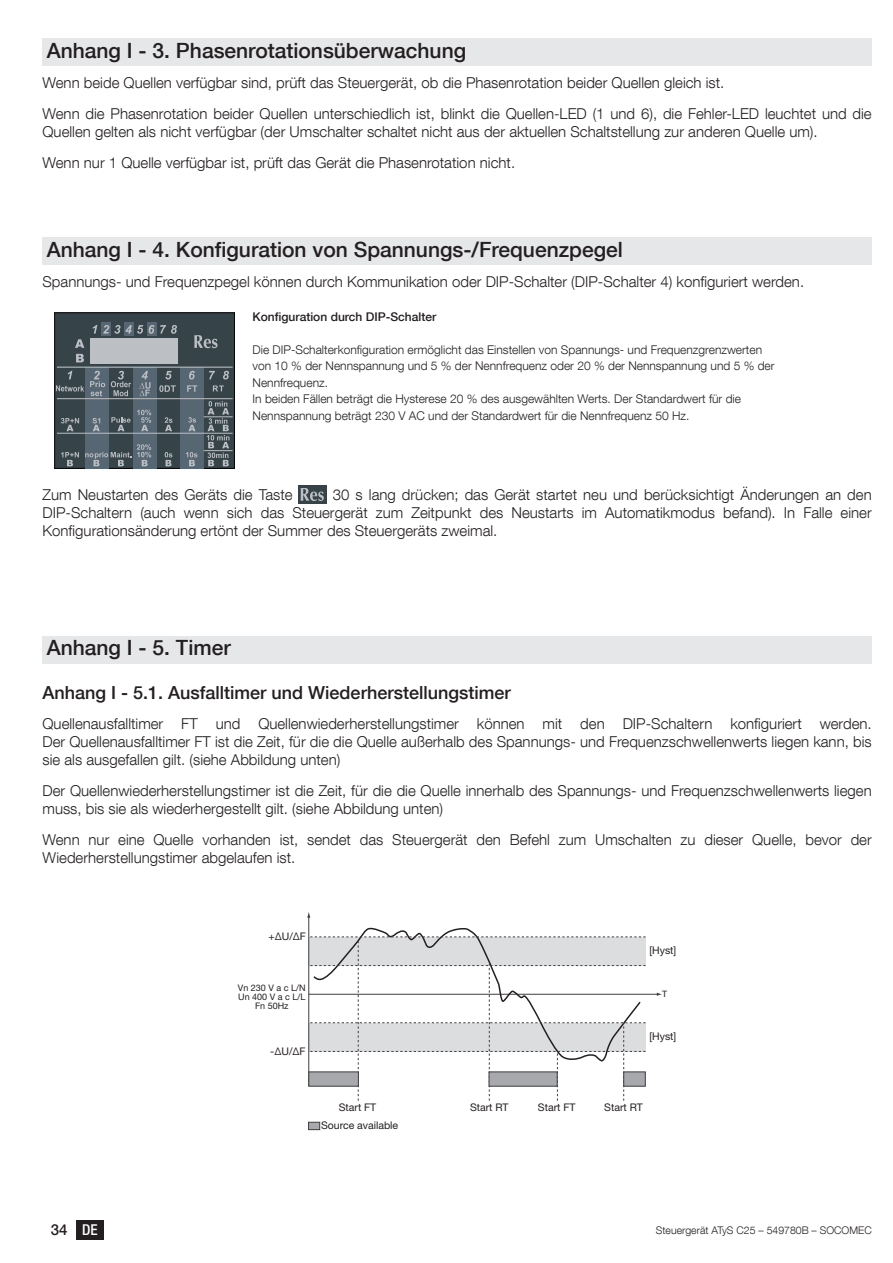
<style>
.page{position:relative;width:893px;height:1263px;background:#fff}
.page>*{position:absolute;margin:0;border:0;box-sizing:border-box;transform-origin:0 0}
.t1{font:500 21px "Helvetica Neue LT Com";color:#231f20}
.t2{font:500 18px "Helvetica Neue LT Com";color:#231f20}
.t3{font:300 15px/18px "Helvetica Neue LT Com";color:#231f20}
.t4{font:500 15px "Helvetica Neue LT Com";color:#231f20}
.t5{font:300 12px/16.5px "Helvetica Neue LT Com";color:#231f20}
.t6{font:500 12px "Helvetica Neue LT Com";color:#231f20}
.t7{font:10.5px "Helvetica Neue LT Com";color:#231f20}
.t8{font:300 10.5px "Helvetica Neue LT Com";color:#231f20}
.t9{font:9px/9px "Helvetica Neue LT Com";color:#231f20;text-align:center}
.t10{font:8.85px "Helvetica Neue LT Com";color:#231f20}
.s1{font-stretch:condensed;color:#fff}
</style>
<div class="page">
<div style="left:76px;top:1220px;width:28px;height:19px;background:#231f20"></div>
<div style="left:43px;top:38px;width:829px;height:28px;background:#e6e7e9"></div>
<div style="left:43px;top:237px;width:829px;height:28px;background:#e6e7e9"></div>
<div style="left:43px;top:636px;width:829px;height:27px;background:#e6e7e9"></div>
<svg style="left:54px;top:312px;width:181px;height:157px;background:#556168"></svg>
<svg style="left:299px;top:485px;width:28px;height:19px"></svg>
<hr style="left:308px;top:916px;width:1px;height:170px;background:#3e3e3f">
<svg style="left:307px;top:912px;width:3px;height:6px"></svg>
<hr style="left:309px;top:994px;width:349px;height:1px;background:#3e3e3f">
<div style="left:308px;top:1122px;width:12px;height:8px;background:#a8a9ad;border:1px solid #3e3e3f"></div>
<svg style="left:309px;top:926px;width:336px;height:175px"></svg>
<div style="left:308px;top:1071px;width:51px;height:15px;background:#a8a9ad"></div>
<div style="left:489px;top:1071px;width:69px;height:15px;background:#a8a9ad"></div>
<div style="left:623px;top:1071px;width:23px;height:15px;background:#a8a9ad;border:1px solid #3e3e3f"></div>
<h1 class="t1" style="left:47px;top:37px;width:421px">Anhang I - 3. Phasenrotationsüberwachung</h1>
<p class="t3" style="left:43px;top:67px;width:831px;line-height:30.8px">Wenn beide Quellen verfügbar sind, prüft das Steuergerät, ob die Phasenrotation beider Quellen gleich ist.<br>Wenn die Phasenrotation beider Quellen unterschiedlich ist, blinkt die Quellen-LED (1 und 6), die Fehler-LED leuchtet und die</p>
<p class="t3" style="left:43px;top:116px;width:777px;line-height:30.8px">Quellen gelten als nicht verfügbar (der Umschalter schaltet nicht aus der aktuellen Schaltstellung zur anderen Quelle um).<br>Wenn nur 1 Quelle verfügbar ist, prüft das Gerät die Phasenrotation nicht.</p>
<h1 class="t1" style="left:47px;top:236px;width:578px">Anhang I - 4. Konfiguration von Spannungs-/Frequenzpegel</h1>
<p class="t3" style="left:43px;top:273px;width:763px">Spannungs- und Frequenzpegel können durch Kommunikation oder DIP-Schalter (DIP-Schalter 4) konfiguriert werden.</p>
<p class="t6" style="left:253px;top:309px;width:185px">Konfiguration durch DIP-Schalter</p>
<p class="t5" style="left:253px;top:341px;width:523px">Die DIP-Schalterkonfiguration ermöglicht das Einstellen von Spannungs- und Frequenzgrenzwerten von 10 % der Nennspannung und 5 % der Nennfrequenz oder 20 % der Nennspannung und 5 % der Nennfrequenz.<br>In beiden Fällen beträgt die Hysterese 20 % des ausgewählten Werts. Der Standardwert für die Nennspannung beträgt 230 V AC und der Standardwert für die Nennfrequenz 50 Hz.</p>
<p class="t3" style="left:43px;top:485px;width:831px;text-align:justify;text-indent:290px">30 s lang drücken; das Gerät startet neu und berücksichtigt Änderungen an den DIP-Schaltern (auch wenn sich das Steuergerät zum Zeitpunkt des Neustarts im Automatikmodus befand). In Falle einer Konfigurationsänderung ertönt der Summer des Steuergeräts zweimal.</p>
<p class="t3" style="left:43px;top:485px;width:252px">Zum Neustarten des Geräts die Taste</p>
<h1 class="t1" style="left:47px;top:635px;width:186px">Anhang I - 5. Timer</h1>
<p class="t2" style="left:43px;top:681px;width:470px">Anhang I - 5.1. Ausfalltimer und Wiederherstellungstimer</p>
<p class="t3" style="left:43px;top:715px;width:831px;text-align:justify">Quellenausfalltimer FT und Quellenwiederherstellungstimer können mit den DIP-Schaltern konfiguriert werden.<br>Der Quellenausfalltimer FT ist die Zeit, für die die Quelle außerhalb des Spannungs- und Frequenzschwellenwerts liegen kann, bis sie als ausgefallen gilt. (siehe Abbildung unten)</p>
<p class="t3" style="left:43px;top:781px;width:831px">Der Quellenwiederherstellungstimer ist die Zeit, für die die Quelle innerhalb des Spannungs- und Frequenzschwellenwerts liegen muss, bis sie als wiederhergestellt gilt. (siehe Abbildung unten)</p>
<p class="t3" style="left:43px;top:830px;width:831px">Wenn nur eine Quelle vorhanden ist, sendet das Steuergerät den Befehl zum Umschalten zu dieser Quelle, bevor der<br>Wiederherstellungstimer abgelaufen ist.</p>
<p class="t7" style="left:268px;top:930px;width:39px">+ΔU/ΔF</p>
<p class="t9" style="left:238px;top:983px;width:69px">Vn 230 V a c L/N<br>Un 400 V a c L/L<br>Fn 50Hz</p>
<p class="t7" style="left:270px;top:1044px;width:37px">-ΔU/ΔF</p>
<p class="t7" style="left:339px;top:1101px;width:39px">Start FT</p>
<p class="t7" style="left:321px;top:1119px;width:79px">Source available</p>
<p class="t7" style="left:649px;top:944px;width:28px">[Hyst]</p>
<p class="t10" style="left:662px;top:988px;width:7px">T</p>
<p class="t7" style="left:649px;top:1030px;width:28px">[Hyst]</p>
<p class="t7" style="left:470px;top:1101px;width:40px">Start RT</p>
<p class="t7" style="left:538px;top:1101px;width:39px">Start FT</p>
<p class="t7" style="left:604px;top:1101px;width:40px">Start RT</p>
<p class="t4" style="left:51px;top:1221px;width:48px">34 <span class="s1">DE</span></p>
<p class="t8" style="left:656px;top:1223px;width:217px">Steuergerät ATyS C25 – 549780B – SOCOMEC</p>
</div>
